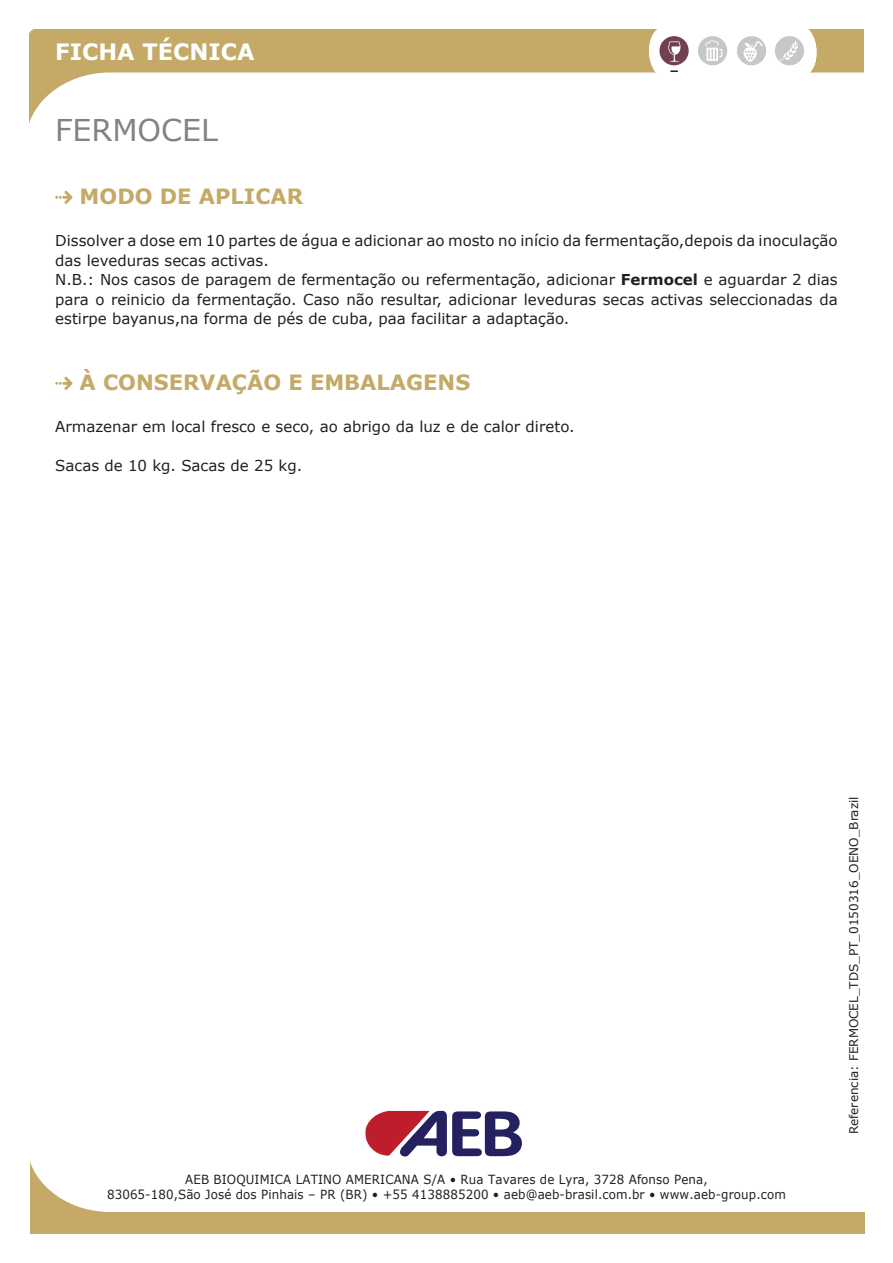
<style>
.page{position:relative;width:893px;height:1263px;background:#fff}
.page>*{position:absolute;margin:0;border:0;box-sizing:border-box;transform-origin:0 0}
.titolo_retro{font:30px "Verdana";color:#808285}
.t1{font:700 22.5px "Verdana";color:#fff}
.titoletti_paragrafi{font:700 21px "Verdana";color:#c4a967}
.testo_ok{font:15px/19.5px "Verdana";color:#231f20}
.t2{font:12.6px/15.1px "Verdana";letter-spacing:.01em;color:#231f20;text-align:center;scale:.94 1}
.t3{font:12px "Verdana";color:#231f20}
.s1{font-weight:700}
</style>
<div class="page">
<svg style="left:30px;top:30px;width:833px;height:91px"></svg>
<div style="left:649px;top:22px;width:167px;height:60px;background:#fff;border-radius:28px"></div>
<svg style="left:670px;top:70px;width:8px;height:2px"></svg>
<div style="left:775px;top:36px;width:29px;height:29px;background:#c6c7c8;border-radius:50%"></div>
<svg style="left:779px;top:40px;width:19px;height:21px"></svg>
<div style="left:737px;top:36px;width:29px;height:29px;background:#c6c7c8;border-radius:50%"></div>
<div style="left:659px;top:36px;width:30px;height:29px;background:#724053;border-radius:50%"></div>
<div style="left:698px;top:36px;width:29px;height:29px;background:#c6c7c8;border-radius:50%"></div>
<svg style="left:705px;top:40px;width:17px;height:21px"></svg>
<svg style="left:668px;top:41px;width:12px;height:21px"></svg>
<svg style="left:743px;top:41px;width:20px;height:21px"></svg>
<svg style="left:30px;top:1162px;width:835px;height:71px"></svg>
<svg style="left:365px;top:1110px;width:157px;height:47px"></svg>
<svg style="left:55px;top:191px;width:17px;height:13px"></svg>
<svg style="left:55px;top:377px;width:17px;height:13px"></svg>
<h2 class="t1" style="left:55px;top:36px;width:201px">FICHA TÉCNICA</h2>
<p class="titolo_retro" style="left:55px;top:109px;width:164px">FERMOCEL</p>
<p class="titoletti_paragrafi" style="left:80px;top:181px;width:225px">MODO DE APLICAR</p>
<p class="testo_ok" style="left:55px;top:231px;width:784px">Dissolver a dose em 10 partes de água e adicionar ao mosto no início da fermentação,depois da inoculação das leveduras secas activas.</p>
<p class="testo_ok" style="left:55px;top:270px;width:784px;text-align:justify">N.B.: Nos casos de paragem de fermentação ou refermentação, adicionar <span class="s1">Fermocel</span> e aguardar 2 dias para o reinicio da fermentação. Caso não resultar, adicionar leveduras secas activas seleccionadas da estirpe bayanus,na forma de pés de cuba, paa facilitar a adaptação.</p>
<p class="titoletti_paragrafi" style="left:80px;top:367px;width:392px">À CONSERVAÇÃO E EMBALAGENS</p>
<p class="testo_ok" style="left:55px;top:417px;width:521px">Armazenar em local fresco e seco, ao abrigo da luz e de calor direto.</p>
<p class="testo_ok" style="left:55px;top:456px;width:248px">Sacas de 10 kg. Sacas de 25 kg.</p>
<p class="t2" style="left:107px;top:1172px;width:724px">AEB BIOQUIMICA LATINO AMERICANA S/A • Rua Tavares de Lyra, 3728 Afonso Pena,<br>83065-180,São José dos Pinhais – PR (BR) • +55 4138885200 • aeb@aeb-brasil.com.br • www.aeb-group.com</p>
<p class="t3" style="left:845px;top:1061px;width:266px;rotate:-90deg">FERMOCEL_TDS_PT_0150316_OENO_Brazil</p>
<p class="t3" style="left:845px;top:1134px;width:68px;rotate:-90deg">RReferencia:</p>
</div>
